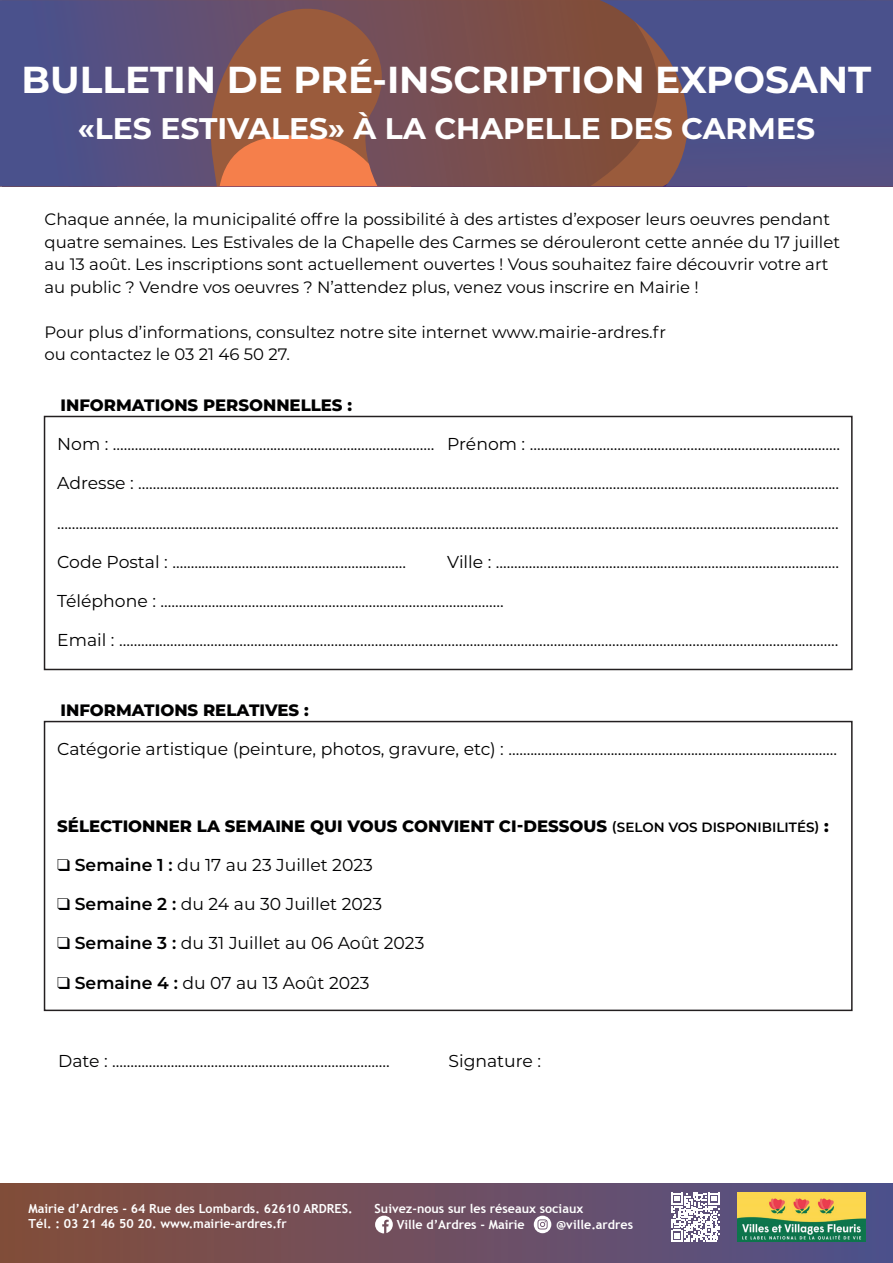
<style>
.page{position:relative;width:893px;height:1263px;background:#fff}
.page>*{position:absolute;margin:0;border:0;box-sizing:border-box;transform-origin:0 0}
.t1{font:700 37.5px "Montserrat";color:#fff}
.t2{font:700 29.85px "Montserrat";color:#fff}
.t3{font:17.25px "Montserrat";color:#000001}
.t4{font:16.5px/22.5px "Montserrat";color:#000001}
.t5{font:800 16.5px "Montserrat";color:#000001}
.t6{font:700 12.45px/15px "Trebuchet MS";color:#fff}
.s1{font-weight:600;font-size:13.5px}
.s2{font-weight:600}
</style>
<div class="page">
<svg style="left:0;top:0;width:600px;height:186px;background:#78535d"></svg>
<svg style="left:600px;top:0;width:293px;height:186px;background:#5a5177"></svg>
<div style="left:44px;top:416px;width:809px;height:254px;border:2px solid #231f20"></div>
<div style="left:44px;top:721px;width:809px;height:290px;border:2px solid #231f20"></div>
<div style="left:0;top:1183px;width:893px;height:80px;background:linear-gradient(to right,#874d39,#50538a)"></div>
<svg style="left:375px;top:1216px;width:18px;height:17px"></svg>
<svg style="left:534px;top:1216px;width:17px;height:17px"></svg>
<svg style="left:671px;top:1193px;width:49px;height:48px"></svg>
<img style="left:738px;top:1192px;width:127px;height:49px">
<h1 class="t1" style="left:22px;top:52px;width:851px">BULLETIN DE PRÉ-INSCRIPTION EXPOSANT</h1>
<h2 class="t2" style="left:78px;top:107px;width:739px">«LES ESTIVALES» À LA CHAPELLE DES CARMES</h2>
<p class="t4" style="left:45px;top:207px;width:797px">Chaque année, la municipalité offre la possibilité à des artistes d’exposer leurs oeuvres pendant quatre semaines. Les Estivales de la Chapelle des Carmes se dérouleront cette année du 17 juillet au 13 août. Les inscriptions sont actuellement ouvertes ! Vous souhaitez faire découvrir votre art au public ? Vendre vos oeuvres ? N’attendez plus, venez vous inscrire en Mairie !</p>
<p class="t4" style="left:45px;top:320px;width:623px">Pour plus d’informations, consultez notre site internet www.mairie-ardres.fr ou contactez le 03 21 46 50 27.</p>
<p class="t5" style="left:61px;top:393px;width:293px">INFORMATIONS PERSONNELLES :</p>
<p class="t3" style="left:57px;top:432px;width:784px">Nom : ........................................................................................ Prénom : .....................................................................................</p>
<p class="t3" style="left:57px;top:471px;width:783px">Adresse : ................................................................................................................................................................................................</p>
<p class="t3" style="left:57px;top:510px;width:783px">......................................................................................................................................................................................................................</p>
<p class="t3" style="left:57px;top:550px;width:350px">Code Postal : ................................................................</p>
<p class="t3" style="left:447px;top:550px;width:393px">Ville : ..............................................................................................</p>
<p class="t3" style="left:57px;top:589px;width:448px">Téléphone : ..............................................................................................</p>
<p class="t3" style="left:57px;top:628px;width:783px">Email : .....................................................................................................................................................................................................</p>
<p class="t5" style="left:61px;top:698px;width:250px">INFORMATIONS RELATIVES :</p>
<p class="t3" style="left:57px;top:737px;width:781px">Catégorie artistique (peinture, photos, gravure, etc) : ..........................................................................................</p>
<p class="t5" style="left:57px;top:814px;width:773px">SÉLECTIONNER LA SEMAINE QUI VOUS CONVIENT CI-DESSOUS <span class="s1">(SELON VOS DISPONIBILITÉS)</span> :</p>
<p class="t3" style="left:57px;top:853px;width:317px">❑ <span class="s2">Semaine 1 :</span> du 17 au 23 Juillet 2023</p>
<p class="t3" style="left:57px;top:892px;width:327px">❑ <span class="s2">Semaine 2 :</span> du 24 au 30 Juillet 2023</p>
<p class="t3" style="left:57px;top:931px;width:369px">❑ <span class="s2">Semaine 3 :</span> du 31 Juillet au 06 Août 2023</p>
<p class="t3" style="left:57px;top:970px;width:314px">❑ <span class="s2">Semaine 4 :</span> du 07 au 13 Août 2023</p>
<p class="t3" style="left:58px;top:1049px;width:333px">Date : ............................................................................</p>
<p class="t3" style="left:448px;top:1049px;width:94px">Signature :</p>
<p class="t6" style="left:29px;top:1201px;width:326px">Mairie d’Ardres - 64 Rue des Lombards. 62610 ARDRES.<br>Tél. : 03 21 46 50 20. www.mairie-ardres.fr</p>
<p class="t6" style="left:397px;top:1201px;width:188px;line-height:15.6px;text-indent:-22px">Suivez-nous sur les réseaux sociaux<br>Ville d’Ardres - Mairie</p>
<p class="t6" style="left:556px;top:1217px;width:78px">@ville.ardres</p>
</div>
